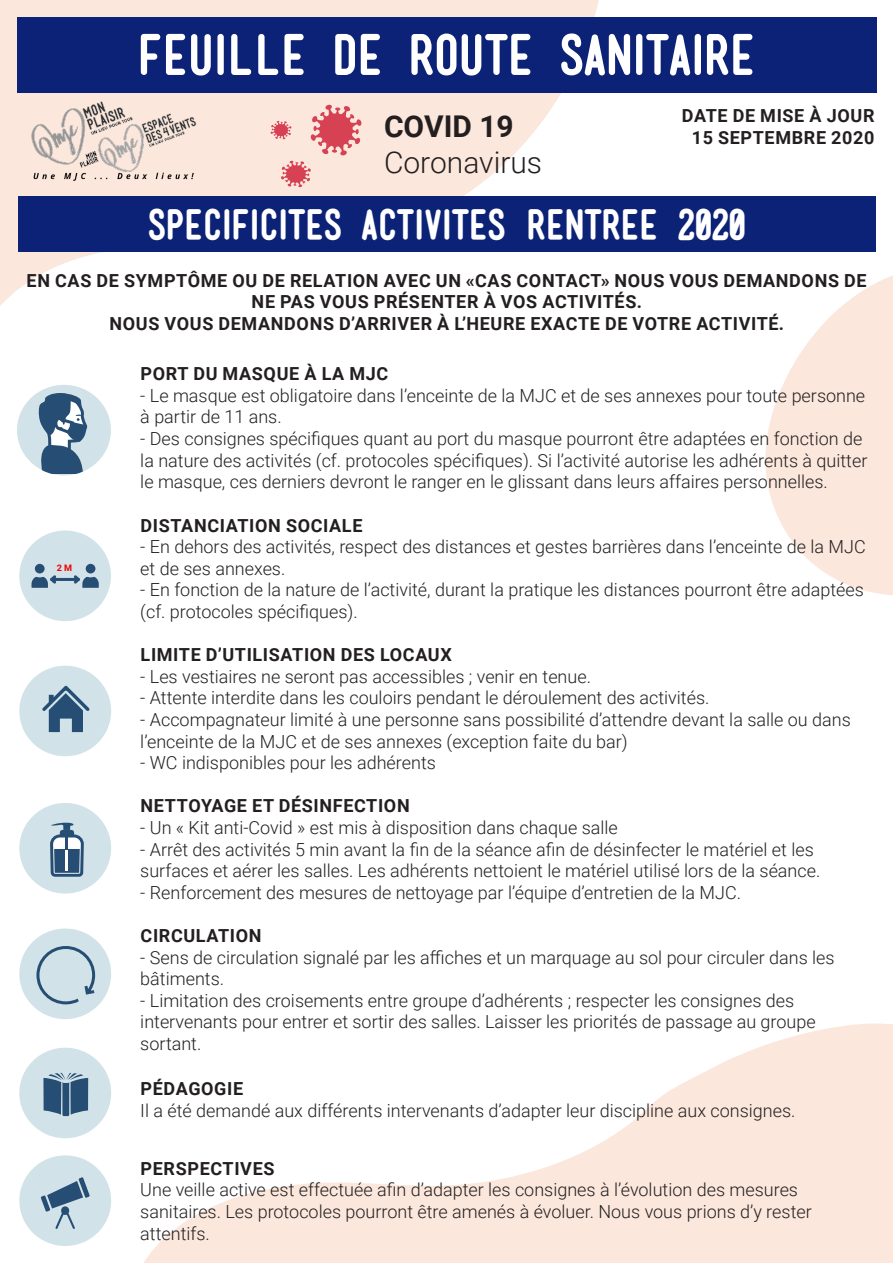
<style>
.page{position:relative;width:893px;height:1263px;background:#fff}
.page>*{position:absolute;margin:0;border:0;box-sizing:border-box;transform-origin:0 0}
.t1{font:700 52.5px "Mensch";color:#fff}
.t2{font:700 39px "Mensch";color:#fff}
.t3{font:300 30px "Roboto";color:#231f20}
.t4{font:700 30px "Roboto";color:#231f20}
.t5{font:300 18px/21.6px "Roboto";color:#231f20}
.t6{font:700 18px/21.6px "Roboto";letter-spacing:.035em;color:#231f20;text-align:center}
.t7{font:700 9px "Roboto";color:#f00000}
</style>
<div class="page">
<svg style="left:765px;top:275px;width:128px;height:320px"></svg>
<svg style="left:144px;top:1023px;width:749px;height:240px;fill:#fbe7dc"></svg>
<svg style="left:0;top:0;width:604px;height:306px;fill:#fbe7dc"></svg>
<div style="left:17px;top:17px;width:859px;height:75px;background:#0c2277"></div>
<svg style="left:17px;top:385px;width:94px;height:90px"></svg>
<div style="left:19px;top:530px;width:92px;height:91px;background:#d1e3e8;border-radius:50%"></div>
<div style="left:33px;top:562px;width:13px;height:13px;background:#264d73;border-radius:50%"></div>
<div style="left:32px;top:561px;width:16px;height:15px;border:3px solid #d1e3e8;border-radius:50%"></div>
<div style="left:84px;top:562px;width:13px;height:13px;background:#264d73;border-radius:50%"></div>
<div style="left:83px;top:561px;width:15px;height:15px;border:3px solid #d1e3e8;border-radius:50%"></div>
<svg style="left:31px;top:571px;width:68px;height:17px"></svg>
<div style="left:19px;top:803px;width:92px;height:90px;background:#d1e3e8;border-radius:50%"></div>
<div style="left:19px;top:666px;width:92px;height:90px;background:#d1e3e8;border-radius:50%"></div>
<svg style="left:42px;top:686px;width:48px;height:46px"></svg>
<div style="left:19px;top:928px;width:92px;height:91px;background:#d1e3e8;border-radius:50%"></div>
<div style="left:19px;top:1048px;width:92px;height:90px;background:#d1e3e8;border-radius:50%"></div>
<svg style="left:35px;top:823px;width:63px;height:316px"></svg>
<svg style="left:271px;top:104px;width:91px;height:83px"></svg>
<div style="left:18px;top:197px;width:857px;height:55px;background:#0c2277"></div>
<img style="left:31px;top:100px;width:167px;height:86px">
<div style="left:19px;top:1155px;width:92px;height:91px;background:#d1e3e8;border-radius:50%"></div>
<svg style="left:41px;top:1177px;width:49px;height:52px"></svg>
<p class="t1" style="left:138px;top:31px;width:618px">FEUILLE DE ROUTE SANITAIRE</p>
<p class="t6" style="left:682px;top:104px;width:194px">DATE DE MISE À JOUR</p>
<p class="t4" style="left:384px;top:105px;width:131px">COVID 19</p>
<p class="t6" style="left:692px;top:126px;width:184px">15 SEPTEMBRE 2020</p>
<p class="t3" style="left:384px;top:141px;width:160px">Coronavirus</p>
<p class="t2" style="left:148px;top:207px;width:599px">SPECIFICITES ACTIVITES RENTREE 2020</p>
<p class="t6" style="left:27px;top:269px;width:841px">EN CAS DE SYMPTÔME OU DE RELATION AVEC UN «CAS CONTACT» NOUS VOUS DEMANDONS DE<br>NE PAS VOUS PRÉSENTER À VOS ACTIVITÉS.</p>
<p class="t6" style="left:109px;top:312px;width:676px">NOUS VOUS DEMANDONS D’ARRIVER À L’HEURE EXACTE DE VOTRE ACTIVITÉ.</p>
<p class="t6" style="left:141px;top:362px;width:249px">PORT DU MASQUE À LA MJC</p>
<p class="t5" style="left:140px;top:384px;width:726px">- Le masque est obligatoire dans l’enceinte de la MJC et de ses annexes pour toute personne à partir de 11 ans.</p>
<p class="t5" style="left:140px;top:427px;width:729px">- Des consignes spécifiques quant au port du masque pourront être adaptées en fonction de la nature des activités (cf. protocoles spécifiques). Si l’activité autorise les adhérents à quitter le masque, ces derniers devront le ranger en le glissant dans leurs affaires personnelles.</p>
<p class="t6" style="left:141px;top:514px;width:223px">DISTANCIATION SOCIALE</p>
<p class="t5" style="left:140px;top:535px;width:727px">- En dehors des activités, respect des distances et gestes barrières dans l’enceinte de la MJC et de ses annexes.</p>
<p class="t5" style="left:140px;top:578px;width:725px">- En fonction de la nature de l’activité, durant la pratique les distances pourront être adaptées (cf. protocoles spécifiques).</p>
<p class="t6" style="left:141px;top:643px;width:313px">LIMITE D’UTILISATION DES LOCAUX</p>
<p class="t5" style="left:140px;top:665px;width:452px">- Les vestiaires ne seront pas accessibles ; venir en tenue.</p>
<p class="t5" style="left:140px;top:686px;width:571px">- Attente interdite dans les couloirs pendant le déroulement des activités.</p>
<p class="t5" style="left:140px;top:708px;width:712px">- Accompagnateur limité à une personne sans possibilité d’attendre devant la salle ou dans l’enceinte de la MJC et de ses annexes (exception faite du bar)</p>
<p class="t5" style="left:140px;top:751px;width:297px">- WC indisponibles pour les adhérents</p>
<p class="t6" style="left:141px;top:794px;width:271px">NETTOYAGE ET DÉSINFECTION</p>
<p class="t5" style="left:140px;top:816px;width:479px">- Un « Kit anti-Covid » est mis à disposition dans chaque salle</p>
<p class="t5" style="left:140px;top:838px;width:682px">- Arrêt des activités 5 min avant la fin de la séance afin de désinfecter le matériel et les surfaces et aérer les salles. Les adhérents nettoient le matériel utilisé lors de la séance.</p>
<p class="t5" style="left:140px;top:881px;width:602px">- Renforcement des mesures de nettoyage par l’équipe d’entretien de la MJC.</p>
<p class="t6" style="left:141px;top:924px;width:122px">CIRCULATION</p>
<p class="t5" style="left:140px;top:946px;width:696px">- Sens de circulation signalé par les affiches et un marquage au sol pour circuler dans les bâtiments.</p>
<p class="t5" style="left:140px;top:989px;width:677px">- Limitation des croisements entre groupe d’adhérents ; respecter les consignes des intervenants pour entrer et sortir des salles. Laisser les priorités de passage au groupe sortant.</p>
<p class="t6" style="left:141px;top:1077px;width:104px">PÉDAGOGIE</p>
<p class="t5" style="left:140px;top:1099px;width:657px">Il a été demandé aux différents intervenants d’adapter leur discipline aux consignes.</p>
<p class="t7" style="left:57px;top:561px;width:17px">2 M</p>
<p class="t6" style="left:141px;top:1157px;width:135px">PERSPECTIVES</p>
<p class="t5" style="left:140px;top:1178px;width:673px">Une veille active est effectuée afin d’adapter les consignes à l’évolution des mesures sanitaires. Les protocoles pourront être amenés à évoluer. Nous vous prions d’y rester attentifs.</p>
</div>
